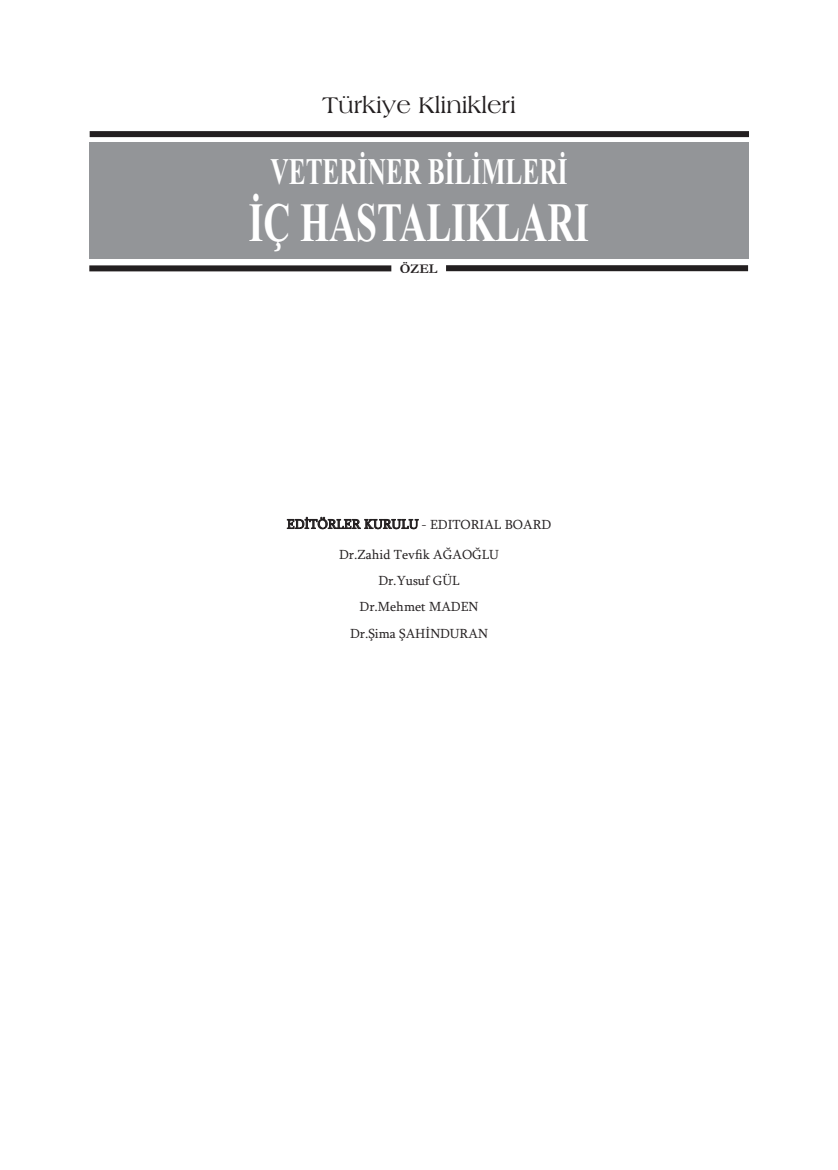
<style>
.page{position:relative;width:838px;height:1170px;background:#fff}
.page>*{position:absolute;margin:0;border:0;box-sizing:border-box;transform-origin:0 0}
.t1{font:700 55.35px "Times New Roman";color:#fff;scale:.68 1}
.t2{font:700 37.5px "Times New Roman";color:#fff;scale:.68 1}
.t3{font:24px "Americana BT Roman";color:#231f20}
.t4{font:13.5px/26.2px "Sylfaen";color:#231f20;text-align:center}
.t5{font:700 13.5px "Garamond";color:#231f20}
</style>
<div class="page">
<div style="left:89px;top:142px;width:659px;height:117px;background:#939598"></div>
<div style="left:90px;top:131px;width:659px;height:6px;background:#231f20"></div>
<div style="left:89px;top:265px;width:302px;height:6px;background:#231f20"></div>
<div style="left:446px;top:265px;width:302px;height:6px;background:#231f20"></div>
<h3 class="t3" style="left:322px;top:90px;width:195px">Türkiye Klinikleri</h3>
<h2 class="t2" style="left:270px;top:149px;width:438px">VETERİNER BİLİMLERİ</h2>
<h1 class="t1" style="left:249px;top:189px;width:501px">İÇ HASTALIKLARI</h1>
<p class="t5" style="left:399px;top:260px;width:39px">ÖZEL</p>
<p class="t4" style="left:287px;top:511px;width:266px">EDİTÖRLER KURULU - EDITORIAL BOARD</p>
<p class="t4" style="left:339px;top:541px;width:161px">Dr.Zahid Tevfik AĞAOĞLU<br>Dr.Yusuf GÜL<br>Dr.Mehmet MADEN<br>Dr.Şima ŞAHİNDURAN</p>
</div>
